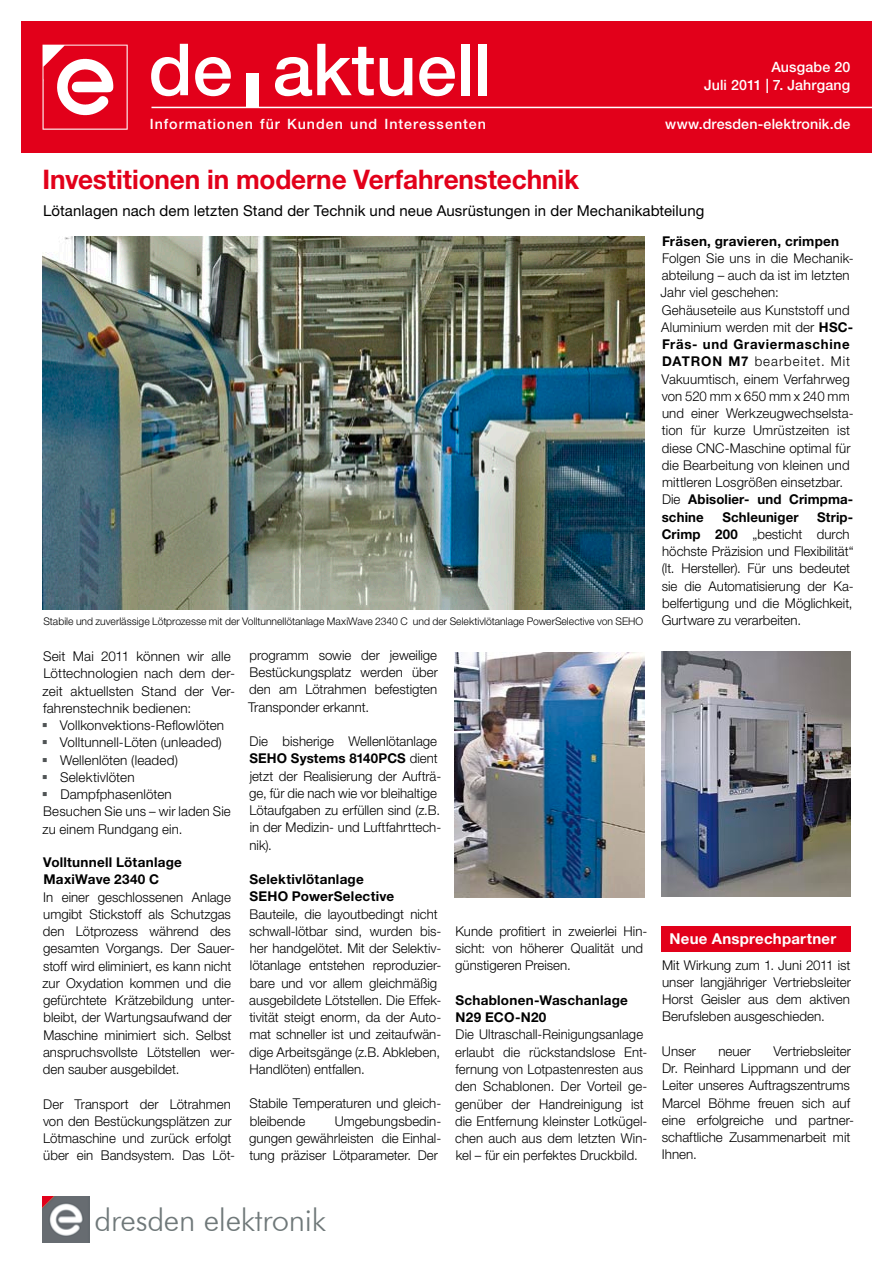
<style>
.page{position:relative;width:893px;height:1263px;background:#fff}
.page>*{position:absolute;margin:0;border:0;box-sizing:border-box;transform-origin:0 0}
.t1{font:500 72px "Helvetica Neue LT Std";color:#fff}
.t2{font:300 31.5px "Futura BT";letter-spacing:-.01em;color:#6f7879}
.t3{font:700 27px "Helvetica Neue LT Std";letter-spacing:-.005em;color:#e2001a}
.t4{font:15px "Helvetica Neue LT Std";letter-spacing:.005em;color:#000}
.t5{font:700 15px "Helvetica Neue LT Std";letter-spacing:.015em;color:#fff}
.t6{font:500 14.25px "Helvetica Neue LT Std";letter-spacing:.01em;color:#fff}
.t7{font:500 14.25px "Helvetica Neue LT Std";letter-spacing:.07em;color:#fff}
.t8{font:300 13.5px/17.2px "Helvetica Neue LT Std";color:#000}
.t9{font:700 13.5px/17.2px "Helvetica Neue LT Std";letter-spacing:.02em;color:#000}
.t10{font:300 10.5px "Helvetica Neue LT Std";color:#000}
.s1{font-weight:700}
.s2{font-weight:300}
</style>
<div class="page">
<div style="left:21px;top:21px;width:851px;height:132px;background:#e2001a"></div>
<hr style="left:151px;top:107px;width:722px;height:1px;background:#fff">
<div style="left:246px;top:73px;width:13px;height:35px;background:#fff"></div>
<img style="left:43px;top:45px;width:85px;height:85px">
<img style="left:43px;top:1197px;width:46px;height:45px">
<div style="left:661px;top:926px;width:190px;height:25px;background:#e2001a"></div>
<img style="left:455px;top:652px;width:189px;height:245px">
<img style="left:661px;top:652px;width:189px;height:245px">
<img style="left:43px;top:236px;width:602px;height:373px">
<p class="t1" style="left:149px;top:27px;width:344px">de aktuell</p>
<p class="t6" style="left:771px;top:59px;width:80px">Ausgabe 20</p>
<p class="t6" style="left:704px;top:76px;width:148px">Juli 2011 | 7. Jahrgang</p>
<p class="t7" style="left:150px;top:116px;width:337px">Informationen für Kunden und Interessenten</p>
<p class="t6" style="left:665px;top:116px;width:187px">www.dresden-elektronik.de</p>
<p class="t3" style="left:43px;top:163px;width:538px">Investitionen in moderne Verfahrenstechnik</p>
<p class="t4" style="left:43px;top:201px;width:663px">Lötanlagen nach dem letzten Stand der Technik und neue Ausrüstungen in der Mechanikabteilung</p>
<p class="t10" style="left:43px;top:615px;width:601px">Stabile und zuverlässige Lötprozesse mit der Volltunnellötanlage MaxiWave 2340 C und der Selektivlötanlage PowerSelective von SEHO</p>
<p class="t8" style="left:43px;top:647px;width:194px">Seit Mai 2011 können wir alle<br>Löttechnologien nach dem der&shy;zeit aktuellsten Stand der Ver&shy;fahrenstechnik bedienen:</p>
<p class="t8" style="left:60px;top:716px;width:166px">Vollkonvektions-Reflowlöten</p>
<p class="t8" style="left:60px;top:734px;width:163px">Volltunnell-Löten (unleaded)</p>
<p class="t8" style="left:60px;top:751px;width:119px">Wellenlöten (leaded)</p>
<p class="t8" style="left:60px;top:768px;width:76px">Selektivlöten</p>
<p class="t8" style="left:60px;top:785px;width:113px">Dampfphasenlöten</p>
<p class="t8" style="left:43px;top:803px;width:190px">Besuchen Sie uns – wir laden Sie zu einem Rundgang ein.</p>
<p class="t9" style="left:43px;top:853px;width:140px">Volltunnell Lötanlage</p>
<p class="t9" style="left:43px;top:871px;width:117px">MaxiWave 2340 C</p>
<p class="t8" style="left:43px;top:888px;width:194px">In einer geschlossenen Anlage umgibt Stickstoff als Schutzgas den Lötprozess während des gesamten Vorgangs. Der Sauer&shy;stoff wird eliminiert, es kann nicht zur Oxydation kommen und die gefürchtete Krätzebildung unter&shy;bleibt, der Wartungsaufwand der<br>Maschine minimiert sich. Selbst anspruchsvollste Lötstellen wer&shy;den sauber ausgebildet.</p>
<p class="t8" style="left:43px;top:1095px;width:193px">Der Transport der Lötrahmen von den Bestückungsplätzen zur<br>Lötmaschine und zurück erfolgt über ein Bandsystem. Das Löt-</p>
<p class="t8" style="left:248px;top:646px;width:192px;text-align:justify">programm sowie der jeweilige Bestückungsplatz werden über den am Lötrahmen befestigten Transponder erkannt.</p>
<p class="t8" style="left:249px;top:732px;width:193px">Die bisherige Wellenlötanlage<br><span class="s1">SEHO Systems 8140PCS</span> dient jetzt der Realisierung der Aufträ&shy;ge, für die nach wie vor bleihaltige<br>Lötaufgaben zu erfüllen sind (z.B. in der Medizin- und Luftfahrttech&shy;nik).</p>
<p class="t9" style="left:249px;top:870px;width:146px">Selektivlötanlage<br>SEHO PowerSelective</p>
<p class="t8" style="left:249px;top:905px;width:194px">Bauteile, die layoutbedingt nicht schwall-lötbar sind, wurden bis&shy;her handgelötet. Mit der Selektiv&shy;lötanlage entstehen reproduzier&shy;bare und vor allem gleichmäßig ausgebildete Lötstellen. Die Effek&shy;tivität steigt enorm, da der Auto&shy;mat schneller ist und zeitaufwän&shy;dige Arbeitsgänge (z.B. Abkleben, Handlöten) entfallen.</p>
<p class="t8" style="left:249px;top:1095px;width:193px">Stabile Temperaturen und gleich&shy;bleibende</p>
<p class="t8" style="left:249px;top:1112px;width:193px;text-align:justify;text-indent:85px">Umgebungsbedin&shy;gungen gewährleisten die Einhal&shy;tung präziser Lötparameter. Der</p>
<p class="t8" style="left:455px;top:922px;width:193px">Kunde profitiert in zweierlei Hin&shy;sicht: von höherer Qualität und günstigeren Preisen.</p>
<p class="t9" style="left:455px;top:991px;width:174px">Schablonen-Waschanlage<br>N29 ECO-N20</p>
<p class="t8" style="left:455px;top:1026px;width:193px">Die Ultraschall-Reinigungsanlage erlaubt die rückstandslose Ent&shy;fernung von Lotpastenresten aus den Schablonen. Der Vorteil ge&shy;genüber der Handreinigung ist die Entfernung kleinster Lotkügel&shy;chen auch aus dem letzten Win&shy;kel – für ein perfektes Druckbild.</p>
<p class="t9" style="left:662px;top:232px;width:179px">Fräsen, gravieren, crimpen</p>
<p class="t8" style="left:661px;top:249px;width:195px">Folgen Sie uns in die Mechanik&shy;abteilung – auch da ist im letzten<br>Jahr viel geschehen:</p>
<p class="t8" style="left:661px;top:301px;width:194px">Gehäuseteile aus Kunststoff und<br>Aluminium werden mit der <span class="s1">HSC-<br>Fräs- und Graviermaschine<br>DATRON M7</span> bearbeitet. Mit<br>Vakuumtisch, einem Verfahrweg von 520 mm x 650 mm x 240 mm und einer Werkzeugwechselsta&shy;tion für kurze Umrüstzeiten ist diese CNC-Maschine optimal für die Bearbeitung von kleinen und mittleren Losgrößen einsetzbar.</p>
<p class="t9" style="left:662px;top:491px;width:193px"><span class="s2">Die</span> Abisolier- und Crimpma&shy;schine</p>
<p class="t8" style="left:662px;top:508px;width:194px;text-indent:155px"><span class="s1">Strip-<br>Crimp 200</span> „besticht durch höchste Präzision und Flexibilität“ (lt. Hersteller). Für uns bedeutet sie die Automatisierung der Ka&shy;belfertigung und die Möglichkeit,<br>Gurtware zu verarbeiten.</p>
<p class="t9" style="left:722px;top:508px;width:78px">Schleuniger</p>
<p class="t5" style="left:670px;top:929px;width:168px">Neue Ansprechpartner</p>
<p class="t8" style="left:662px;top:956px;width:190px;text-align:justify">Mit Wirkung zum 1. Juni 2011 ist unser langjähriger Vertriebsleiter Horst Geisler aus dem aktiven Berufsleben ausgeschieden.</p>
<p class="t8" style="left:662px;top:1042px;width:35px">Unser</p>
<p class="t8" style="left:718px;top:1042px;width:34px">neuer</p>
<p class="t8" style="left:662px;top:1042px;width:194px;text-indent:112px">Vertriebsleiter<br>Dr. Reinhard Lippmann und der<br>Leiter unseres Auftragszentrums<br>Marcel Böhme freuen sich auf eine erfolgreiche und partner&shy;schaftliche Zusammenarbeit mit<br>Ihnen.</p>
<p class="t2" style="left:95px;top:1201px;width:233px">dresden elektronik</p>
</div>
